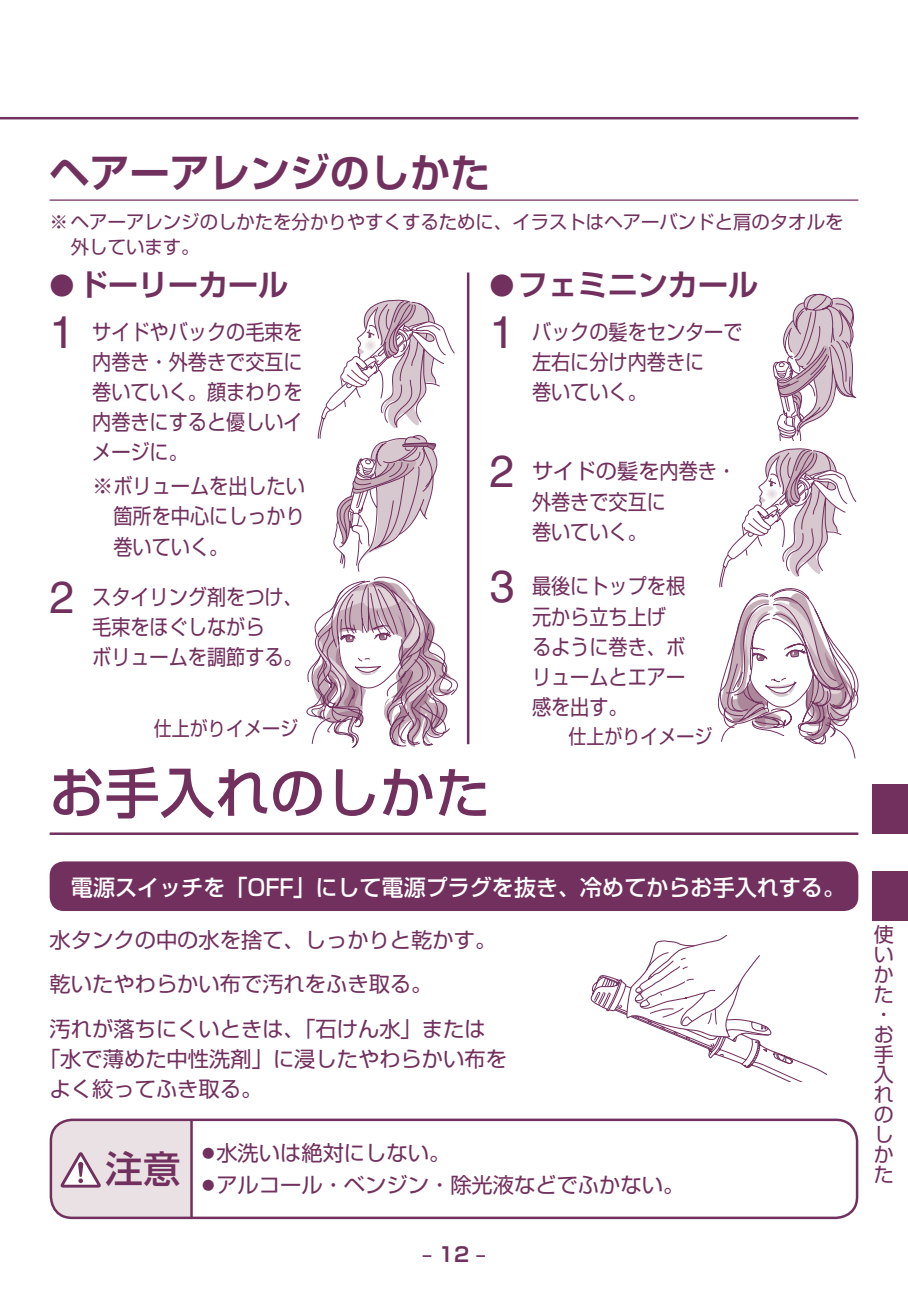
<style>
.page{position:relative;width:908px;height:1290px;background:#fff}
.page>*{position:absolute;margin:0;border:0;box-sizing:border-box;transform-origin:0 0}
.t1{font:500 55px "Shin Go Pro";color:#71305e}
.t2{font:700 40px "Shin Go Pro De";color:#71305e}
.t3{font:500 37.5px "Shin Go Pro";color:#71305e}
.t4{font:700 30px "Shin Go Pro De";color:#71305e}
.t5{font:500 22.5px "Shin Go Pro";color:#fff}
.t6{font:21.25px/30px "Shin Go Pro";color:#71305e}
.t7{font:21.25px/30.2px "Shin Go Pro";color:#71305e;scale:.9 1}
.t8{font:20px "Shin Go Pro";color:#71305e;scale:.9 1}
.t9{font:20px/20px "Shin Go Pro";color:#71305e}
.t10{font:700 20px "Shin Go Pro De";color:#71305e}
.t11{font:18.75px/25px "Shin Go Pro";color:#71305e}
.s1{font-family:"Shin Go Pro";font-weight:300;font-size:25px}
.s2{font-family:"Helvetica";font-size:45px}
</style>
<div class="page">
<div style="left:872px;top:871px;width:35px;height:50px;background:#71305e"></div>
<div style="left:872px;top:785px;width:35px;height:49px;background:#71305e"></div>
<div style="left:50px;top:861px;width:807px;height:50px;background:#71305e;border-radius:14px"></div>
<hr style="left:0;top:117px;width:857px;height:2px;background:#71305e">
<hr style="left:50px;top:832px;width:807px;height:3px;background:#71305e">
<div style="left:51px;top:1120px;width:140px;height:98px;background:#eae1e4"></div>
<hr style="left:190px;top:1120px;width:3px;height:98px;background:#71305e">
<svg style="left:61px;top:1152px;width:40px;height:35px"></svg>
<div style="left:50px;top:1118px;width:807px;height:101px;border:2px solid #71305e;border-radius:21px"></div>
<hr style="left:466px;top:272px;width:3px;height:472px;background:#71305e">
<hr style="left:50px;top:199px;width:807px;height:2px;background:#71305e">
<svg style="left:590px;top:935px;width:235px;height:147px"></svg>
<svg style="left:718px;top:448px;width:139px;height:310px"></svg>
<svg style="left:306px;top:300px;width:151px;height:448px"></svg>
<svg style="left:772px;top:293px;width:85px;height:148px"></svg>
<h2 class="t2" style="left:50px;top:140px;width:441px">ヘアーアレンジのしかた</h2>
<p class="t11" style="left:71px;top:207px;width:773px;text-indent:-21px">※ヘアーアレンジのしかたを分かりやすくするために、イラストはヘアーバンドと肩のタオルを外しています。</p>
<h3 class="t4" style="left:50px;top:260px;width:240px"><span class="s1">●</span>ドーリーカール</h3>
<h3 class="t4" style="left:489px;top:260px;width:270px"><span class="s1">●</span>フェミニンカール</h3>
<p class="t7" style="left:92px;top:314px;width:235px;text-align:justify;text-indent:-43px"><span class="s2">1</span> サイドやバックの毛束を内巻き・外巻きで交互に巻いていく。顔まわりを内巻きにすると優しいイメージに。</p>
<p class="t7" style="left:531px;top:314px;width:235px;text-indent:-43px"><span class="s2">1</span> バックの髪をセンターで左右に分け内巻きに<br>巻いていく。</p>
<p class="t6" style="left:531px;top:453px;width:206px;text-indent:-43px"><span class="s2">2</span> サイドの髪を内巻き・外巻きで交互に<br>巻いていく。</p>
<p class="t7" style="left:531px;top:568px;width:172px;text-indent:-43px"><span class="s2">3</span> 最後にトップを根元から立ち上げるように巻き、ボリュームとエアー感を出す。</p>
<p class="t6" style="left:113px;top:469px;width:193px;text-align:justify;text-indent:-21px">※ボリュームを出したい箇所を中心にしっかり巻いていく。</p>
<p class="t7" style="left:92px;top:579px;width:235px;text-indent:-43px"><span class="s2">2</span> スタイリング剤をつけ、毛束をほぐしながら<br>ボリュームを調節する。</p>
<p class="t8" style="left:154px;top:711px;width:161px">仕上がりイメージ</p>
<p class="t8" style="left:568px;top:720px;width:162px">仕上がりイメージ</p>
<h1 class="t1" style="left:50px;top:747px;width:441px">お手入れのしかた</h1>
<p class="t5" style="left:71px;top:868px;width:775px">電源スイッチを「OFF」にして電源プラグを抜き、冷めてからお手入れする。</p>
<p class="t6" style="left:50px;top:915px;width:448px;line-height:44.2px">水タンクの中の水を捨て、しっかりと乾かす。乾いたやわらかい布で汚れをふき取る。<br>汚れが落ちにくいときは、「石けん水」または</p>
<p class="t6" style="left:50px;top:1041px;width:458px;text-indent:-11px">「水で薄めた中性洗剤」に浸したやわらかい布をよく絞ってふき取る。</p>
<h3 class="t3" style="left:105px;top:1138px;width:76px">注意</h3>
<p class="t6" style="left:202px;top:1135px;width:249px"><sup>●</sup>水洗いは絶対にしない。</p>
<p class="t6" style="left:202px;top:1167px;width:483px"><sup>●</sup>アルコール・ベンジン・除光液などでふかない。</p>
<p class="t10" style="left:422px;top:1238px;width:65px">‒ 12 ‒</p>
<p class="t9" style="left:873px;top:922px;width:21px">使いかた・お手入れのしかた</p>
</div>
